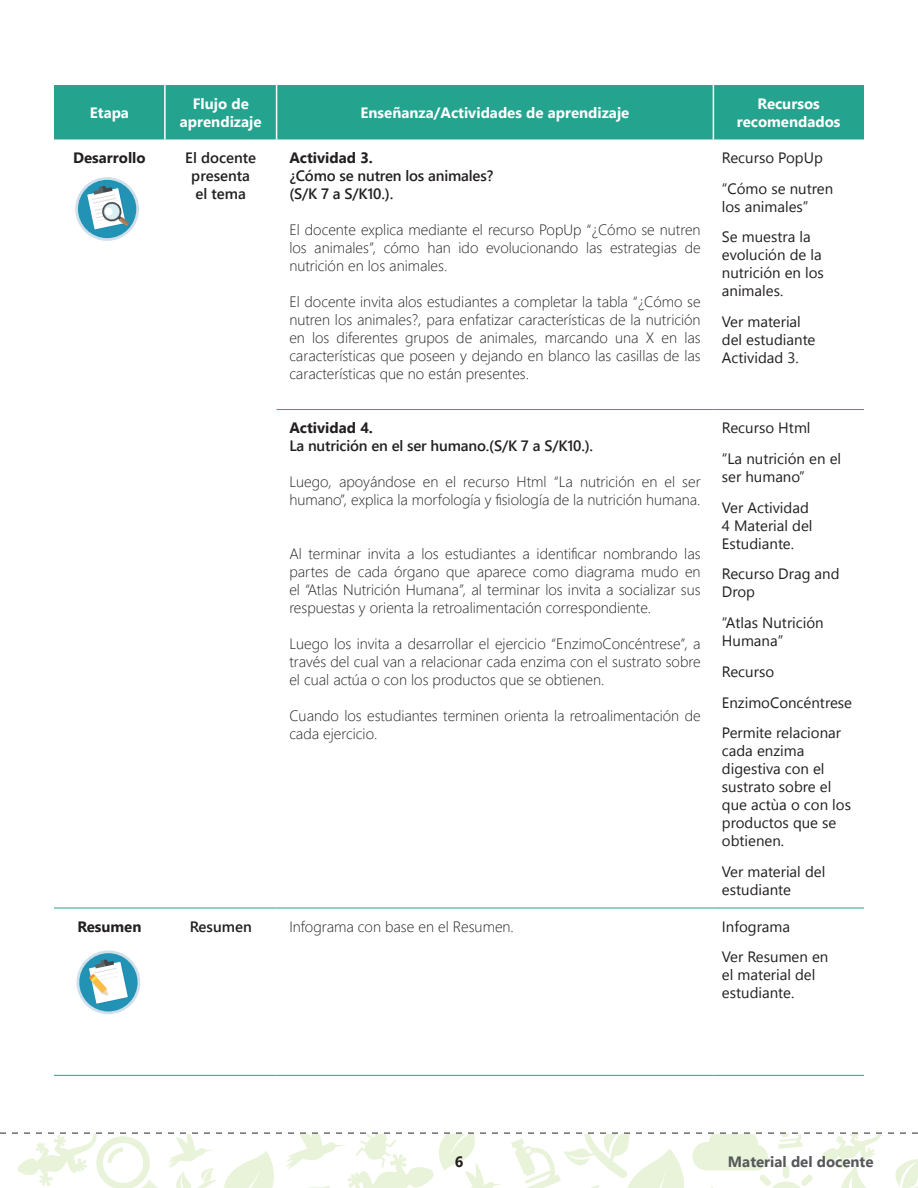
<style>
.page{position:relative;width:918px;height:1188px;background:#fff}
.page>*{position:absolute;margin:0;border:0;box-sizing:border-box;transform-origin:0 0}
.Tex_gen{font:300 15px/18px "Segoe UI";color:#231f20;text-align:justify}
.Tex_gen-2{font:15px/18px "Segoe UI";color:#231f20}
.Tex_gen-3{font:600 15px/18px "Segoe UI";letter-spacing:-.01em;color:#231f20}
.Tex_gen-4{font:700 15px/18px "Segoe UI";color:#fff;text-align:center}
.Tex_gen-5{font:700 15px "Segoe UI";color:#231f20}
.t1{font:700 15px "Segoe UI";color:#57585a}
.s1{font-weight:700}
</style>
<div class="page">
<svg style="left:0;top:1132px;width:918px;height:56px"></svg>
<div style="left:54px;top:85px;width:810px;height:54px;background:#24a38f"></div>
<hr style="left:164px;top:85px;width:2px;height:54px;background:#fff">
<hr style="left:276px;top:85px;width:1px;height:54px;background:#fff">
<hr style="left:713px;top:85px;width:1px;height:54px;background:#fff">
<hr style="left:277px;top:409px;width:436px;height:1px;background:#24a38f">
<hr style="left:713px;top:409px;width:151px;height:1px;background:#24a38f">
<hr style="left:54px;top:908px;width:111px;height:1px;background:#24a38f">
<hr style="left:165px;top:908px;width:112px;height:1px;background:#24a38f">
<hr style="left:277px;top:908px;width:436px;height:1px;background:#24a38f">
<hr style="left:713px;top:908px;width:151px;height:1px;background:#24a38f">
<hr style="left:54px;top:1075px;width:111px;height:1px;background:#24a38f">
<hr style="left:165px;top:1075px;width:112px;height:1px;background:#24a38f">
<hr style="left:277px;top:1075px;width:436px;height:1px;background:#24a38f">
<hr style="left:713px;top:1075px;width:151px;height:1px;background:#24a38f">
<svg style="left:75px;top:177px;width:64px;height:64px"></svg>
<div style="left:78px;top:180px;width:58px;height:58px;background:#2293b4;border-radius:50%"></div>
<svg style="left:87px;top:186px;width:42px;height:44px"></svg>
<svg style="left:77px;top:950px;width:63px;height:64px"></svg>
<div style="left:79px;top:953px;width:59px;height:58px;background:#2293b4;border-radius:50%"></div>
<svg style="left:89px;top:959px;width:40px;height:45px"></svg>
<p class="Tex_gen-4" style="left:90px;top:103px;width:41px">Etapa</p>
<p class="Tex_gen-4" style="left:180px;top:94px;width:83px">Flujo de aprendizaje</p>
<p class="Tex_gen-4" style="left:361px;top:103px;width:270px">Enseñanza/Actividades de aprendizaje</p>
<p class="Tex_gen-4" style="left:737px;top:94px;width:105px">Recursos recomendados</p>
<p class="Tex_gen-5" style="left:73px;top:145px;width:74px">Desarrollo</p>
<p class="Tex_gen-3" style="left:185px;top:148px;width:72px;text-align:center">El docente presenta el tema</p>
<p class="Tex_gen-3" style="left:289px;top:148px;width:206px"><span class="s1">Actividad 3.<br></span>¿Cómo se nutren los animales?</p>
<p class="Tex_gen-2" style="left:722px;top:148px;width:102px">Recurso PopUp</p>
<p class="Tex_gen-2" style="left:722px;top:179px;width:113px">“Cómo se nutren los animales”</p>
<p class="Tex_gen-2" style="left:722px;top:228px;width:104px">Se muestra la evolución de la nutrición en los animales.</p>
<p class="Tex_gen-2" style="left:722px;top:312px;width:95px">Ver material del estudiante<br>Actividad 3.</p>
<p class="Tex_gen-3" style="left:289px;top:184px;width:105px">(S/K 7 a S/K10.).</p>
<p class="Tex_gen" style="left:289px;top:220px;width:413px">El docente explica mediante el recurso PopUp “¿Cómo se nutren los animales”, cómo han ido evolucionando las estrategias de nutrición en los animales.</p>
<p class="Tex_gen" style="left:289px;top:292px;width:413px">El docente invita alos estudiantes a completar la tabla “¿Cómo se nutren los animales?, para enfatizar características de la nutrición en los diferentes grupos de animales, marcando una X en las características que poseen y dejando en blanco las casillas de las características que no están presentes.</p>
<p class="Tex_gen-3" style="left:289px;top:419px;width:305px"><span class="s1">Actividad 4.<br></span>La nutrición en el ser humano.(S/K 7 a S/K10.).</p>
<p class="Tex_gen" style="left:289px;top:472px;width:413px">Luego, apoyándose en el recurso Html “La nutrición en el ser humano”, explica la morfología y fisiología de la nutrición humana.</p>
<p class="Tex_gen" style="left:289px;top:544px;width:413px">Al terminar invita a los estudiantes a identificar nombrando las partes de cada órgano que aparece como diagrama mudo en el “Atlas Nutrición Humana”, al terminar los invita a socializar sus respuestas y orienta la retroalimentación correspondiente.</p>
<p class="Tex_gen" style="left:289px;top:634px;width:413px">Luego los invita a desarrollar el ejercicio “EnzimoConcéntrese”, a través del cual van a relacionar cada enzima con el sustrato sobre el cual actúa o con los productos que se obtienen.</p>
<p class="Tex_gen" style="left:289px;top:706px;width:413px">Cuando los estudiantes terminen orienta la retroalimentación de cada ejercicio.</p>
<p class="Tex_gen-2" style="left:722px;top:419px;width:90px">Recurso Html</p>
<p class="Tex_gen-2" style="left:722px;top:449px;width:121px">“La nutrición en el ser humano”</p>
<p class="Tex_gen-2" style="left:722px;top:498px;width:92px">Ver Actividad<br>4 Material del<br>Estudiante.</p>
<p class="Tex_gen-2" style="left:722px;top:565px;width:119px">Recurso Drag and<br>Drop</p>
<p class="Tex_gen-2" style="left:722px;top:614px;width:103px">“Atlas Nutrición<br>Humana”</p>
<p class="Tex_gen-2" style="left:722px;top:662px;width:54px">Recurso</p>
<p class="Tex_gen-2" style="left:722px;top:693px;width:132px">EnzimoConcéntrese</p>
<p class="Tex_gen-2" style="left:722px;top:724px;width:131px">Permite relacionar cada enzima digestiva con el sustrato sobre el que actùa o con los productos que se obtienen.</p>
<p class="Tex_gen-2" style="left:722px;top:863px;width:105px">Ver material del estudiante</p>
<p class="Tex_gen-5" style="left:77px;top:914px;width:66px">Resumen</p>
<p class="Tex_gen-3" style="left:190px;top:917px;width:64px">Resumen</p>
<p class="Tex_gen" style="left:289px;top:917px;width:226px">Infograma con base en el Resumen.</p>
<p class="Tex_gen-2" style="left:722px;top:917px;width:70px">Infograma</p>
<p class="Tex_gen-2" style="left:722px;top:948px;width:108px">Ver Resumen en el material del estudiante.</p>
<p class="Tex_gen-5" style="left:455px;top:1150px;width:10px">6</p>
<p class="t1" style="left:728px;top:1149px;width:147px">Material del docente</p>
</div>
